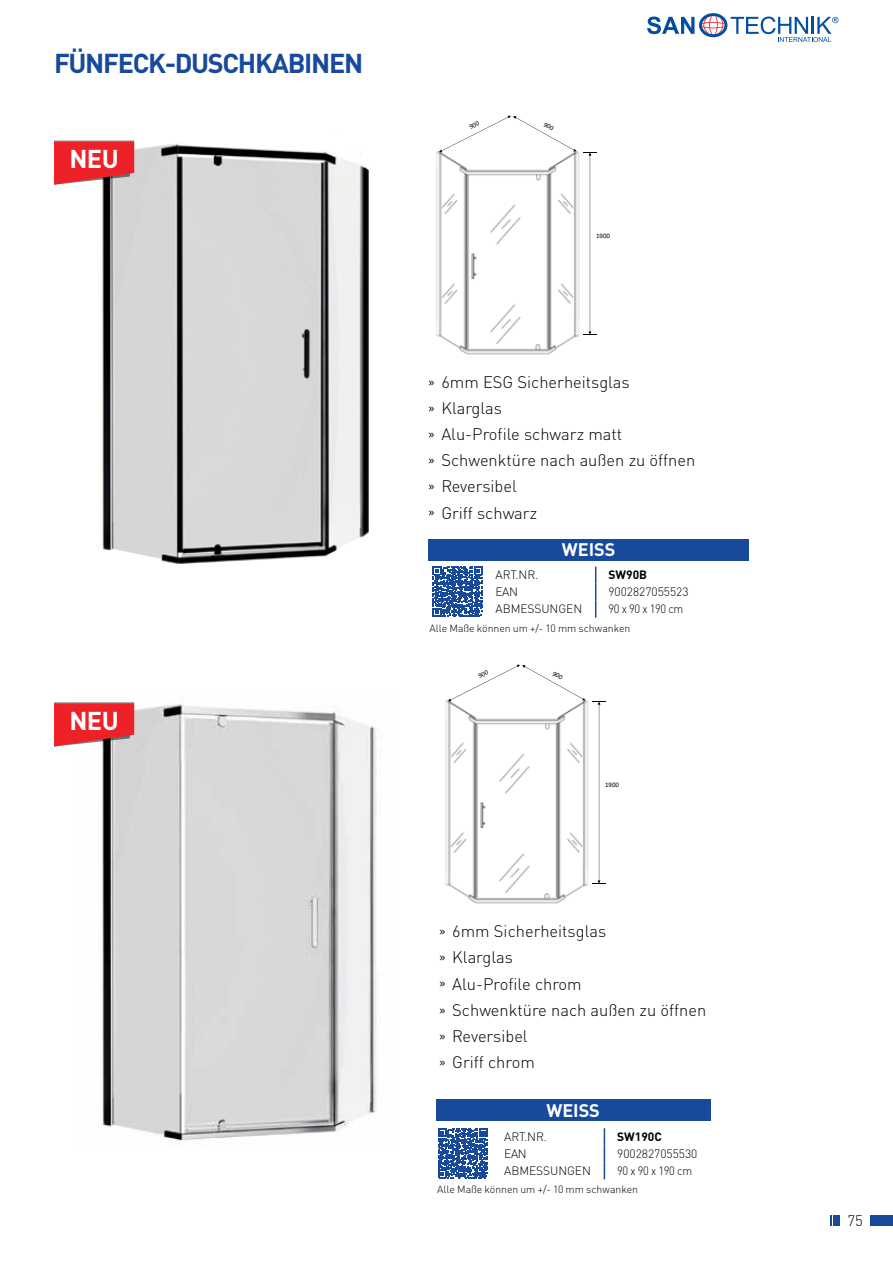
<style>
.page{position:relative;width:893px;height:1263px;background:#fff}
.page>*{position:absolute;margin:0;border:0;box-sizing:border-box;transform-origin:0 0}
.t1{font:700 27px "DIN Pro";letter-spacing:-.05em;color:#184a9c}
.t2{font:700 25.5px "DIN Pro";letter-spacing:-.02em;color:#fff}
.t3{font:700 18px "DIN Pro";color:#fff}
.t4{font:300 16.5px/26.2px "DIN Pro";color:#000}
.t5{font:300 15px "DIN Pro";color:#000}
.t6{font:300 12px "DIN Pro";letter-spacing:-.005em;color:#000}
.t7{font:300 12px "DIN Pro";color:#000}
.t8{font:300 12px "DIN Pro";letter-spacing:-.005em;color:#000;scale:.93 1}
.t9{font:700 12px "DIN Pro";color:#000}
.t10{font:300 10.5px "DIN Pro";letter-spacing:-.005em;color:#000}
.t11{font:6.9px "Calibri";color:#000}
.s1{font-family:"Myriad Pro";font-weight:400;font-size:12px}
</style>
<div class="page">
<svg style="left:647px;top:13px;width:191px;height:29px"></svg>
<div style="left:870px;top:1215px;width:23px;height:11px;background:#184a9c"></div>
<hr style="left:836px;top:1215px;width:4px;height:11px;background:#184a9c">
<svg style="left:831px;top:1215px;width:5px;height:11px"></svg>
<svg style="left:433px;top:567px;width:49px;height:49px"></svg>
<div style="left:429px;top:539px;width:320px;height:22px;background:#184a9c"></div>
<svg style="left:438px;top:1128px;width:50px;height:50px"></svg>
<div style="left:436px;top:1100px;width:274px;height:21px;background:#184a9c"></div>
<svg style="left:595px;top:567px;width:1px;height:51px"></svg>
<svg style="left:604px;top:1128px;width:1px;height:51px"></svg>
<img style="left:102px;top:702px;width:275px;height:442px">
<img style="left:73px;top:140px;width:296px;height:424px">
<svg style="left:54px;top:141px;width:80px;height:44px;background:#e2373c"></svg>
<svg style="left:54px;top:702px;width:80px;height:44px;background:#e2363b"></svg>
<img style="left:436px;top:151px;width:144px;height:204px">
<svg style="left:583px;top:152px;width:14px;height:183px"></svg>
<img style="left:445px;top:700px;width:144px;height:204px">
<svg style="left:592px;top:701px;width:14px;height:183px"></svg>
<svg style="left:439px;top:116px;width:137px;height:36px"></svg>
<svg style="left:448px;top:665px;width:138px;height:36px"></svg>
<h1 class="t1" style="left:54px;top:41px;width:311px">FÜNFECK-DUSCHKABINEN</h1>
<h2 class="t2" style="left:69px;top:137px;width:51px">NEU</h2>
<h2 class="t2" style="left:69px;top:699px;width:51px">NEU</h2>
<p class="t11" style="left:596px;top:231px;width:15px">1900</p>
<p class="t4" style="left:429px;top:367px;width:268px"><span class="s1">»</span> 6mm ESG Sicherheitsglas<br><span class="s1">»</span> Klarglas<br><span class="s1">»</span> Alu-Profile schwarz matt<br><span class="s1">»</span> Schwenktüre nach außen zu öffnen <span class="s1">»</span> Reversibel<br><span class="s1">»</span> Griff schwarz</p>
<p class="t3" style="left:562px;top:535px;width:55px">WEISS</p>
<p class="t6" style="left:495px;top:566px;width:44px">ART.NR.</p>
<p class="t9" style="left:608px;top:565px;width:40px">SW90B</p>
<p class="t7" style="left:495px;top:583px;width:24px">EAN</p>
<p class="t7" style="left:608px;top:583px;width:82px">9002827055523</p>
<p class="t6" style="left:495px;top:600px;width:88px">ABMESSUNGEN</p>
<p class="t8" style="left:608px;top:600px;width:82px">90 x 90 x 190 cm</p>
<p class="t10" style="left:429px;top:620px;width:202px">Alle Maße können um +/- 10 mm schwanken</p>
<p class="t11" style="left:605px;top:780px;width:15px">1900</p>
<p class="t4" style="left:439px;top:917px;width:268px"><span class="s1">»</span> 6mm Sicherheitsglas<br><span class="s1">»</span> Klarglas<br><span class="s1">»</span> Alu-Profile chrom<br><span class="s1">»</span> Schwenktüre nach außen zu öffnen <span class="s1">»</span> Reversibel<br><span class="s1">»</span> Griff chrom</p>
<p class="t3" style="left:546px;top:1095px;width:55px">WEISS</p>
<p class="t6" style="left:504px;top:1127px;width:44px">ART.NR.</p>
<p class="t9" style="left:617px;top:1127px;width:46px">SW190C</p>
<p class="t7" style="left:504px;top:1144px;width:24px">EAN</p>
<p class="t7" style="left:617px;top:1144px;width:82px">9002827055530</p>
<p class="t6" style="left:504px;top:1161px;width:88px">ABMESSUNGEN</p>
<p class="t8" style="left:617px;top:1161px;width:82px">90 x 90 x 190 cm</p>
<p class="t10" style="left:437px;top:1181px;width:202px">Alle Maße können um +/- 10 mm schwanken</p>
<p class="t5" style="left:847px;top:1209px;width:17px">75</p>
</div>
